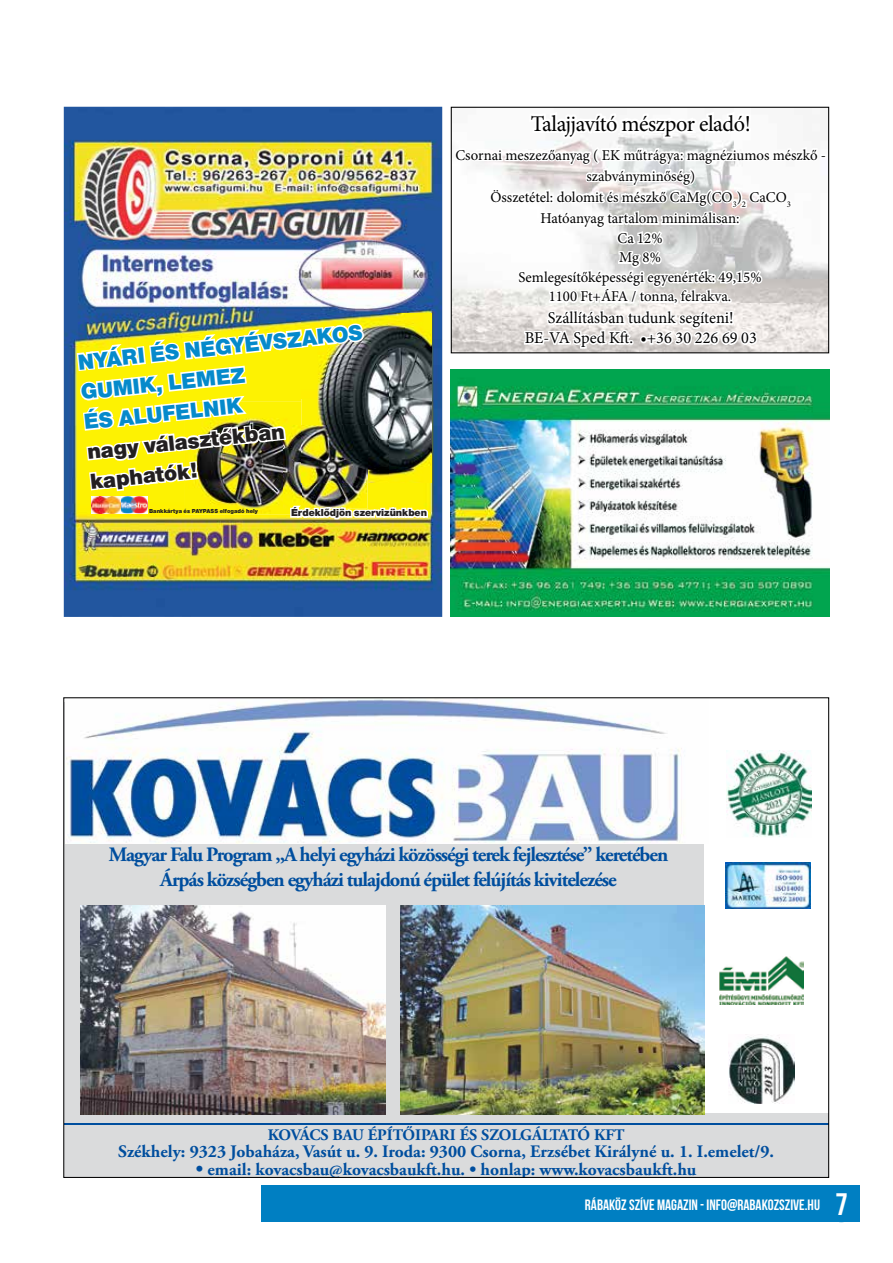
<style>
.page{position:relative;width:893px;height:1263px;background:#fff}
.page>*{position:absolute;margin:0;border:0;box-sizing:border-box;transform-origin:0 0}
.t1{font:900 22.5px/30px "Nimbus San Nov TOT";color:#058acb}
.t2{font:900 22.5px/30px "Nimbus San Nov TOT";color:#221f20}
.t3{font:22.5px "Minion Pro";letter-spacing:-.02em;color:#000}
.t4{font:700 20.4px/24.5px "Adobe Garamond Pro";letter-spacing:-.05em;color:#004e9e;text-align:center}
.t5{font:700 17.55px "Adobe Garamond Pro";color:#004e9e}
.t6{font:16.5px/19.8px "Minion Pro";color:#000;text-align:center}
.t7{font:700 16.05px "Adobe Garamond Pro";color:#004e9e}
.t8{font:15px/21.3px "Minion Pro";color:#000;text-align:center}
.t9{font:15px "Bebas Neue";color:#fff}
.t10{font:900 10.5px "Nimbus San Nov TOT";color:#221f20}
.t11{font:900 6px "Nimbus San Nov TOT";color:#221f20}
.s1{font-size:18.9px}
.s2{font-size:31.05px}
</style>
<div class="page">
<div style="left:261px;top:1186px;width:598px;height:36px;background:#007fc2"></div>
<img style="left:451px;top:370px;width:378px;height:247px">
<img style="left:64px;top:107px;width:378px;height:510px">
<img style="left:302px;top:314px;width:86px;height:7px">
<img style="left:388px;top:314px;width:44px;height:169px">
<img style="left:75px;top:321px;width:355px;height:216px">
<div style="left:64px;top:702px;width:765px;height:475px;background:#dadbdc"></div>
<div style="left:705px;top:698px;width:124px;height:414px;background:#fff"></div>
<img style="left:65px;top:699px;width:640px;height:145px">
<img style="left:728px;top:1036px;width:66px;height:67px">
<img style="left:720px;top:957px;width:83px;height:47px">
<hr style="left:64px;top:1123px;width:765px;height:1px;background:#004e9e">
<img style="left:725px;top:862px;width:86px;height:47px">
<img style="left:81px;top:906px;width:304px;height:208px">
<img style="left:400px;top:906px;width:305px;height:208px">
<img style="left:726px;top:751px;width:85px;height:86px">
<svg style="left:453px;top:132px;width:374px;height:219px"></svg>
<div style="left:451px;top:107px;width:378px;height:246px;border:1px solid #000"></div>
<h1 class="t1" style="left:76px;top:347px;width:288px;rotate:-6deg">NYÁRI ÉS NÉGYÉVSZAK O S<br>GUM IK,LEM EZ<br>ÉS ALUFELNIK</h1>
<h1 class="t2" style="left:86px;top:437px;width:200px;rotate:-6deg">nagy választékban kaphatók!</h1>
<p class="t10" style="left:291px;top:507px;width:138px">Érdeklődjön szervizünkben</p>
<p class="t11" style="left:149px;top:507px;width:110px">Bankkártya és PAYPASS elfogadó hely</p>
<h1 class="t3" style="left:531px;top:109px;width:221px">Talajjavító mészpor eladó!</h1>
<p class="t8" style="left:455px;top:144px;width:372px">Csornai meszezőanyag ( EK műtrágya: magnéziumos mészkő - szabványminőség)<br>Összetétel: dolomit és mészkő CaMg(CO<sub>3</sub>)<sub>2</sub> CaCO<sub>3<br></sub>Hatóanyag tartalom minimálisan:</p>
<p class="t8" style="left:518px;top:228px;width:245px;line-height:19.5px">Ca 12%<br>Mg 8%<br>Semlegesítőképességi egyenérték: 49,15%<br>1100 Ft+ÁFA / tonna, felrakva.</p>
<p class="t6" style="left:525px;top:308px;width:234px">Szállításban tudunk segíteni!<br>BE-VA Sped Kft. •+36 30 226 69 03</p>
<h2 class="t4" style="left:109px;top:843px;width:561px">Magyar Falu Program „A helyi egyházi közösségi terek fejlesztése” keretében<br>Árpás községben egyházi tulajdonú épület felújítás kivitelezése</h2>
<p class="t7" style="left:268px;top:1125px;width:358px">KOVÁCS BAU ÉPÍTŐIPARI ÉS SZOLGÁLTATÓ KFT</p>
<p class="t5" style="left:118px;top:1141px;width:657px">Székhely: 9323 Jobaháza, Vasút u. 9. Iroda: 9300 Csorna, Erzsébet Királyné u. 1. I.emelet/9.</p>
<p class="t5" style="left:196px;top:1159px;width:502px"><span class="s1">•</span> email: kovacsbau@kovacsbaukft.hu. • honlap: www.kovacsbaukft.hu</p>
<p class="t9" style="left:585px;top:1196px;width:264px">RÁBAKÖZ SZÍVE MAGAZIN - INFO@RABAKOZSZIVE.HU <span class="s2">7</span></p>
</div>
